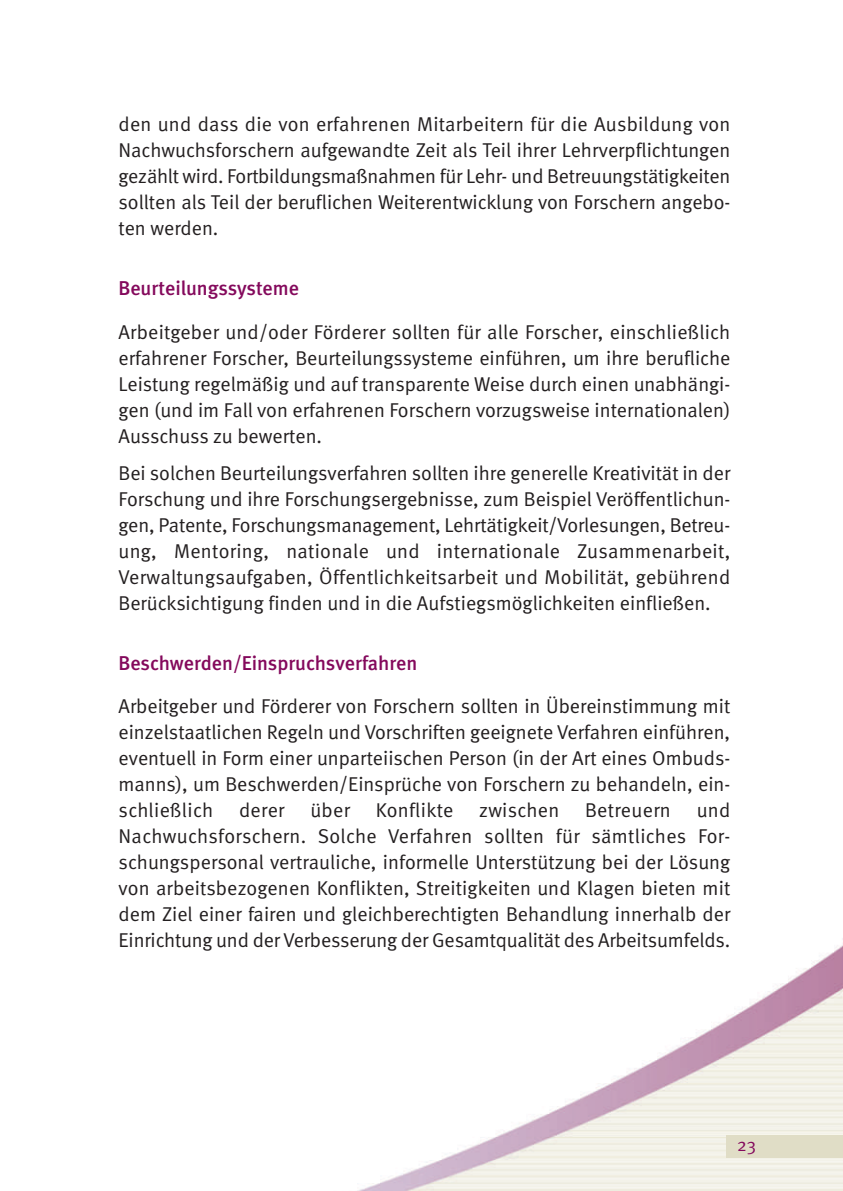
<style>
.page{position:relative;width:843px;height:1191px;background:#fff}
.page>*{position:absolute;margin:0;border:0;box-sizing:border-box;transform-origin:0 0}
.t1{font:20px/26px "Meta Normal";color:#231f20;text-align:justify}
.t2{font:500 20px "Meta";color:#84095c}
.t3{font:18px "Meta Normal";color:#84095c}
</style>
<div class="page">
<svg style="left:357px;top:945px;width:485px;height:246px"></svg>
<p class="t1" style="left:118px;top:113px;width:613px">den und dass die von erfahrenen Mitarbeitern für die Ausbildung von Nachwuchsforschern aufgewandte Zeit als Teil ihrer Lehrverpflichtungen gezählt wird. Fortbildungsmaßnahmen für Lehr- und Betreuungstätigkeiten sollten als Teil der beruflichen Weiterentwicklung von Forschern angebo&shy;ten werden.</p>
<p class="t2" style="left:118px;top:280px;width:182px">Beurteilungssysteme</p>
<p class="t1" style="left:118px;top:320px;width:613px">Arbeitgeber und/oder Förderer sollten für alle Forscher, einschließlich erfahrener Forscher, Beurteilungssysteme einführen, um ihre berufliche Leistung regelmäßig und auf transparente Weise durch einen unabhängi&shy;gen (und im Fall von erfahrenen Forschern vorzugsweise internationalen)<br>Ausschuss zu bewerten.</p>
<p class="t1" style="left:118px;top:461px;width:613px">Bei solchen Beurteilungsverfahren sollten ihre generelle Kreativität in der Forschung und ihre Forschungsergebnisse, zum Beispiel Veröffentlichun&shy;gen, Patente, Forschungsmanagement, Lehrtätigkeit/Vorlesungen, Betreu&shy;ung, Mentoring, nationale und internationale Zusammenarbeit, Verwaltungsaufgaben, Öffentlichkeitsarbeit und Mobilität, gebührend Berücksichtigung finden und in die Aufstiegsmöglichkeiten einfließen.</p>
<p class="t2" style="left:118px;top:655px;width:300px">Beschwerden/Einspruchsverfahren</p>
<p class="t1" style="left:118px;top:694px;width:613px">Arbeitgeber und Förderer von Forschern sollten in Übereinstimmung mit einzelstaatlichen Regeln und Vorschriften geeignete Verfahren einführen, eventuell in Form einer unparteiischen Person (in der Art eines Ombuds&shy;manns), um Beschwerden/Einsprüche von Forschern zu behandeln, ein&shy;schließlich</p>
<p class="t1" style="left:239px;top:798px;width:47px">derer</p>
<p class="t1" style="left:310px;top:798px;width:41px">über</p>
<p class="t1" style="left:375px;top:798px;width:79px">Konflikte</p>
<p class="t1" style="left:479px;top:798px;width:82px">zwischen</p>
<p class="t1" style="left:585px;top:798px;width:87px">Betreuern</p>
<p class="t1" style="left:118px;top:798px;width:613px;text-indent:578px">und Nachwuchsforschern. Solche Verfahren sollten für sämtliches For&shy;schungspersonal vertrauliche, informelle Unterstützung bei der Lösung von arbeitsbezogenen Konflikten, Streitigkeiten und Klagen bieten mit dem Ziel einer fairen und gleichberechtigten Behandlung innerhalb der Einrichtung und der Verbesserung der Gesamtqualität des Arbeitsumfelds.</p>
<p class="t3" style="left:736px;top:1138px;width:21px">23</p>
</div>
